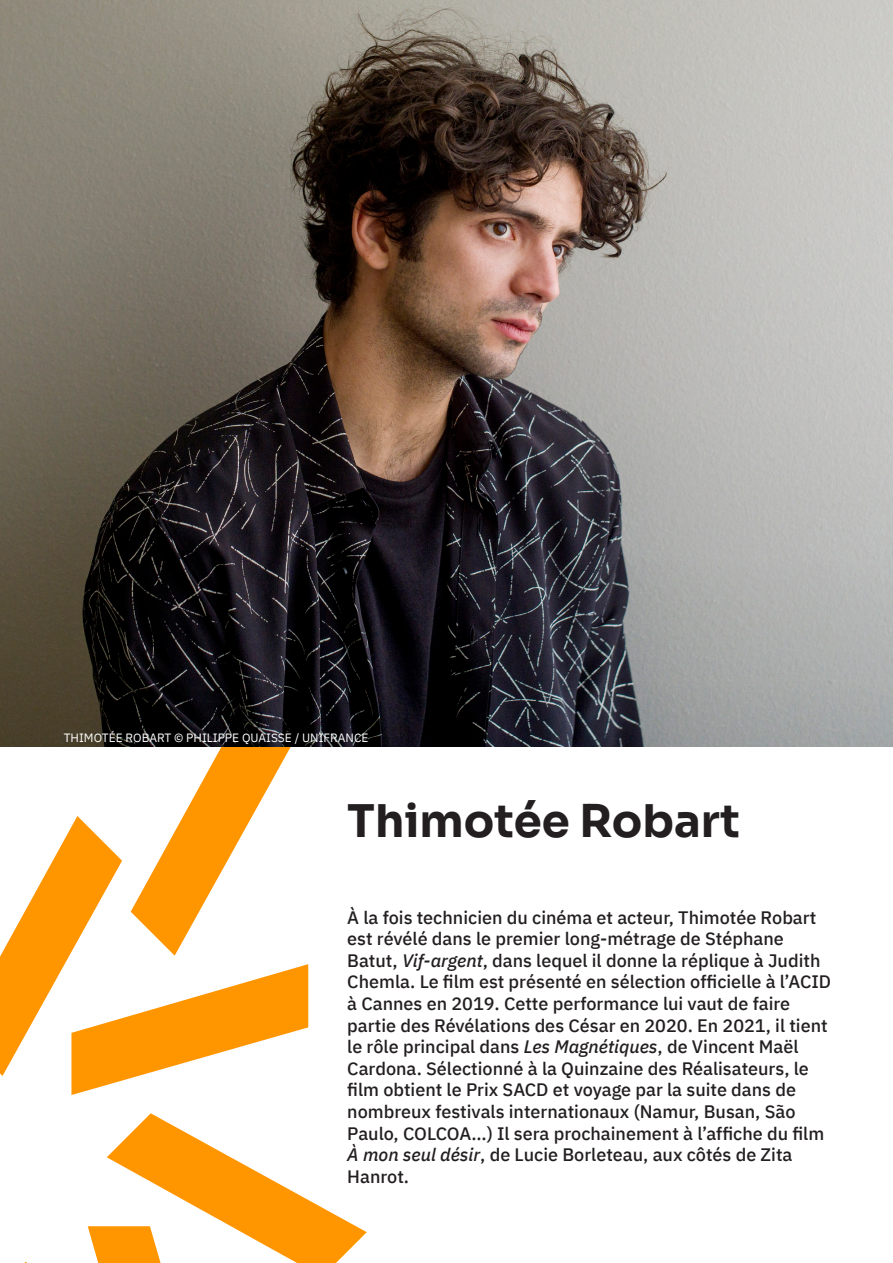
<style>
.page{position:relative;width:893px;height:1263px;background:#fff}
.page>*{position:absolute;margin:0;border:0;box-sizing:border-box;transform-origin:0 0}
.t1{font:45px "Sora";color:#231f20}
.t2{font:500 18px/21.6px "IBM Plex Sans";color:#231f20}
.t3{font:12px "IBM Plex Sans";color:#fff}
.s1{font-style:italic}
</style>
<div class="page">
<svg style="left:0;top:746px;width:308px;height:349px"></svg>
<svg style="left:88px;top:1113px;width:279px;height:150px"></svg>
<img style="left:0;top:0;width:893px;height:746px">
<p class="t3" style="left:64px;top:728px;width:306px">THIMOTÉE ROBART © PHILIPPE QUAISSE / UNIFRANCE</p>
<h1 class="t1" style="left:347px;top:784px;width:394px">Thimotée Robart</h1>
<p class="t2" style="left:347px;top:905px;width:485px">À la fois technicien du cinéma et acteur, Thimotée Robart est révélé dans le premier long-métrage de Stéphane Batut, <span class="s1">Vif-argent</span>, dans lequel il donne la réplique à Judith Chemla. Le film est présenté en sélection officielle à l’ACID à Cannes en 2019. Cette performance lui vaut de faire partie des Révélations des César en 2020. En 2021, il tient le rôle principal dans <span class="s1">Les Magnétiques</span>, de Vincent Maël Cardona. Sélectionné à la Quinzaine des Réalisateurs, le film obtient le Prix SACD et voyage par la suite dans de nombreux festivals internationaux (Namur, Busan, São Paulo, COLCOA…) Il sera prochainement à l’affiche du film <span class="s1">À mon seul désir</span>, de Lucie Borleteau, aux côtés de Zita Hanrot.</p>
</div>
